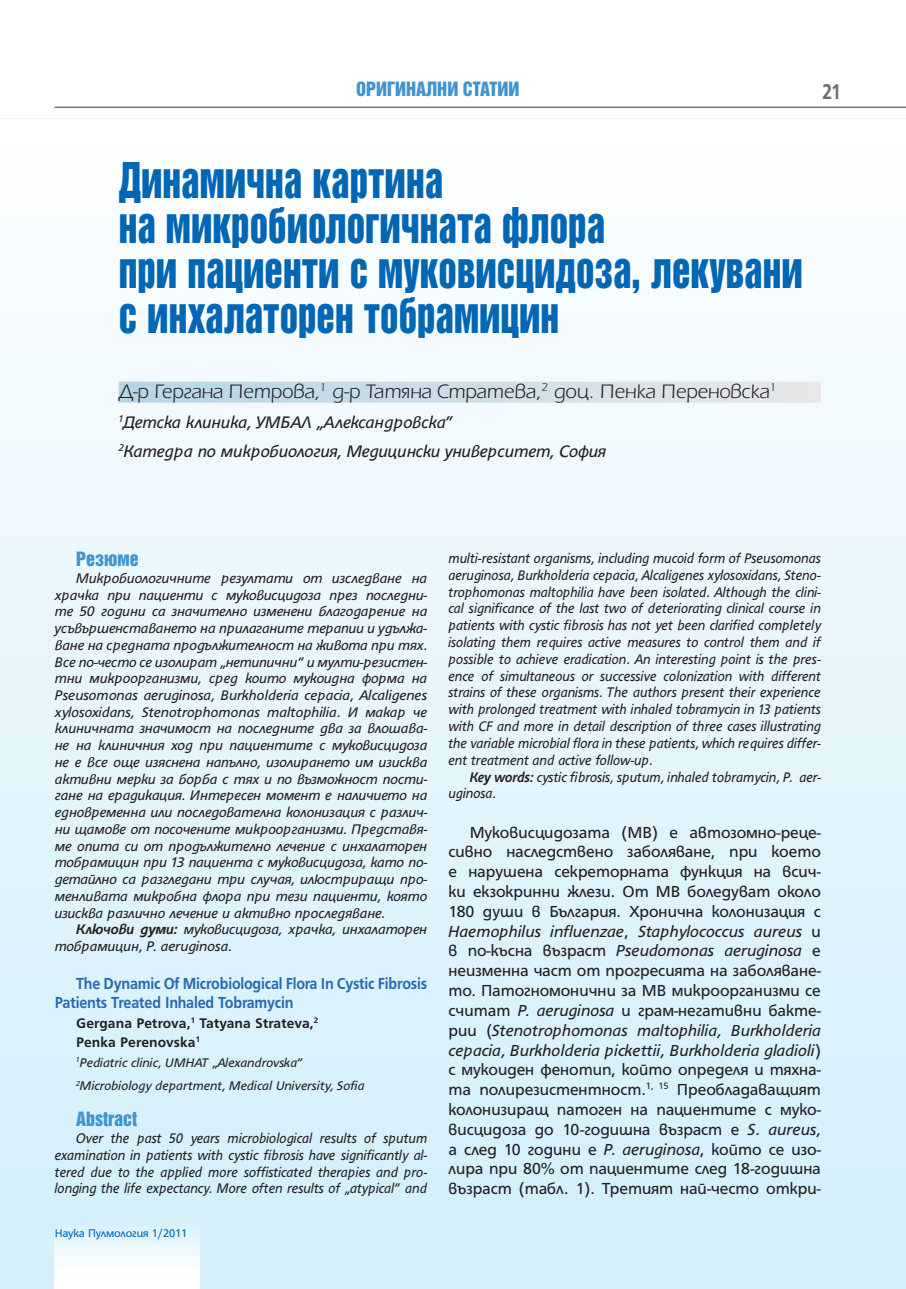
<style>
.page{position:relative;width:906px;height:1289px;background:#fff}
.page>*{position:absolute;margin:0;border:0;box-sizing:border-box;transform-origin:0 0}
.t1{font:45px/45px "Helvetica Inserat Cyr Upright";color:#0166b3;scale:.82 1}
.t2{font:700 23.1px "HS Grotesk Bg";color:#6c6d70;scale:.82 1}
.t3{font:300 21px "Erika Bg";color:#231f20}
.t4{font:italic 18px/29.5px "HS Grotesk Bg";color:#231f20}
.t5{font:18px "Helvetica Inserat Cyr Upright";color:#4194d0}
.t6{font:17.25px/19.8px "HS Grotesk Bg";color:#231f20;text-align:justify}
.t7{font:700 17.25px/19.5px "HS Grotesk Bg";letter-spacing:-.01em;color:#2869b3;scale:.9 1}
.t8{font:italic 15px/16.6px "HS Grotesk Bg";color:#231f20;text-align:justify}
.t9{font:italic 15px/16.8px "HS Grotesk Bg";color:#231f20;text-align:justify;scale:.92 1}
.t10{font:700 15px/19.5px "HS Grotesk Bg";letter-spacing:.01em;color:#231f20}
.t11{font:italic 13.5px/23.5px "HS Grotesk Bg";color:#231f20}
.t12{font:12px "HS Grotesk Bg";letter-spacing:-.01em;color:#0166b3}
.s1{font-weight:700}
.s2{font-style:italic}
</style>
<div class="page">
<div style="left:0;top:119px;width:905px;height:1169px;background:linear-gradient(to bottom,#fdfefe,#d1eefb)"></div>
<hr style="left:54px;top:106px;width:852px;height:2px;background:#76787b">
<div style="left:55px;top:1221px;width:144px;height:67px;background:linear-gradient(to bottom,#daf1fb,#fff)"></div>
<div style="left:119px;top:381px;width:702px;height:21px;background:linear-gradient(to right,#b5d5e5,#e7e8e9)"></div>
<p class="t5" style="left:356px;top:81px;width:165px">ОРИГИНАЛНИ СТАТИИ</p>
<h2 class="t2" style="left:822px;top:83px;width:25px">21</h2>
<h1 class="t1" style="left:119px;top:160px;width:836px">Динамична картина<br>на микробиологичната флора<br>при пациенти с муковисцидоза, лекувани с инхалаторен тобрамицин</h1>
<h3 class="t3" style="left:119px;top:384px;width:659px">Д-р Гергана Петрова,<sup>1</sup> д-р Татяна Стратева,<sup>2</sup> доц. Пенка Переновска<sup>1</sup></h3>
<p class="t4" style="left:119px;top:409px;width:489px"><sup>1</sup>Детска клиника, УМБАЛ „Александровска”<br><sup>2</sup>Катедра по микробиология, Медицински университет, София</p>
<p class="t5" style="left:76px;top:551px;width:64px">Резюме</p>
<p class="t8" style="left:55px;top:571px;width:374px;text-indent:21px">Микробиологичните резултати от изследване на храчка при пациенти с муковисцидоза през последни&shy;те 50 години са значително изменени благодарение на усъвършенставането на прилаганите терапии и удължа&shy;ване на средната продължителност на живота при тях.<br>Все по-често се изолират „нетипични“ и мулти-резистен&shy;тни микроорганизми, сред които мукоидна форма на Pseusomonas aeruginosa, Burkholderia cepacia, Alcaligenes xylosoxidans, Stenotrophomonas maltophilia. И макар че клиничната значимост на последните два за влошава&shy;не на клиничния ход при пациентите с муковисцидоза не е все още изяснена напълно, изолирането им изисква активни мерки за борба с тях и по възможност пости&shy;гане на ерадикация. Интересен момент е наличието на едновременна или последователна колонизация с различ&shy;ни щамове от посочените микроорганизми. Представя&shy;ме опита си от продължително лечение с инхалаторен тобрамицин при 13 пациента с муковисцидоза, като по&shy;детайлно са разгледани три случая, илюстриращи про&shy;менливата микробна флора при тези пациенти, която изисква различно лечение и активно проследяване.</p>
<p class="t8" style="left:55px;top:922px;width:374px;text-indent:21px"><span class="s1">Ключови думи:</span> муковисцидоза, храчка, инхалаторен тобрамицин, P. aeruginosa.</p>
<p class="t7" style="left:55px;top:974px;width:415px;text-indent:21px">The Dynamic Of Microbiological Flora In Cystic Fibrosis<br>Patients Treated Inhaled Tobramycin</p>
<p class="t10" style="left:76px;top:1014px;width:244px">Gergana Petrova,<sup>1</sup> Tatyana Strateva,<sup>2<br></sup>Penka Perenovskа<sup>1</sup></p>
<p class="t11" style="left:76px;top:1051px;width:290px"><sup>1</sup>Pediatric clinic, UMHAT „Alexandrovska“<br><sup>2</sup>Microbiology department, Medical University, Sofia</p>
<p class="t5" style="left:76px;top:1111px;width:63px">Abstract</p>
<p class="t9" style="left:55px;top:1130px;width:406px;text-indent:21px">Оver the past 50 years microbiological results of sputum examination in patients with cystic fibrosis have significantly al&shy;tered due to the applied more soffisticated therapies and pro&shy;longing the life expectancy. More often results of „atypical“ and</p>
<p class="t12" style="left:55px;top:1228px;width:134px">Наука Пулмология 1/2011</p>
<p class="t9" style="left:448px;top:551px;width:406px">multi-resistant organisms, including mucoid form of Pseusomonas aeruginosa, Burkholderia cepacia, Alcaligenes xylosoxidans, Steno&shy;trophomonas maltophilia have been isolated. Although the clini&shy;cal significance of the last two of deteriorating clinical course in patients with cystic fibrosis has not yet been clarified completely isolating them requires active measures to control them and if possible to achieve eradication. An interesting point is the pres&shy;ence of simultaneous or successive colonization with different strains of these organisms. The authors present their experience with prolonged treatment with inhaled tobramycin in 13 patients with CF and more in detail description of three cases illustrating the variable microbial flora in these patients, which requires differ&shy;ent treatment and active follow-up.</p>
<p class="t9" style="left:448px;top:769px;width:406px;text-indent:21px"><span class="s1">Key words:</span> cystic fibrosis, sputum, inhaled tobramycin, P. aer&shy;uginosa.</p>
<p class="t6" style="left:448px;top:823px;width:374px;text-indent:21px">Муковисцидозата (МВ) е автозомно-реце&shy;сивно наследствено заболяване, при което е нарушена секреторната функция на всич&shy;ки екзокринни жлези. От МВ боледуват около 180 души в България. Хронична колонизация с <span class="s2">Haemophilus influenzae</span>, <span class="s2">Staphylococcus aureus</span> и в по-късна възраст <span class="s2">Pseudomonas aeruginosa</span> е неизменна част от прогресията на заболяване&shy;то. Патогномонични за МВ микроорганизми се считат <span class="s2">P. aeruginosa</span> и грам-негативни бакте&shy;рии (<span class="s2">Stenotrophomonas maltophilia, Burkholderia cepacia, Burkholderia pickettii, Burkholderia gladioli</span>) c мукоиден фенотип, който определя и тяхна&shy;та полирезистентност.<sup>1,</sup> <sup>15</sup> Преобладаващият колонизиращ патоген на пациентите с муко&shy;висцидоза до 10-годишна възраст е <span class="s2">S. aureus, </span>а след 10 години е <span class="s2">P. aeruginosа</span>, който се изо&shy;лира при 80% от пациентите след 18-годишна възраст (табл. 1). Третият най-често откри-</p>
</div>
